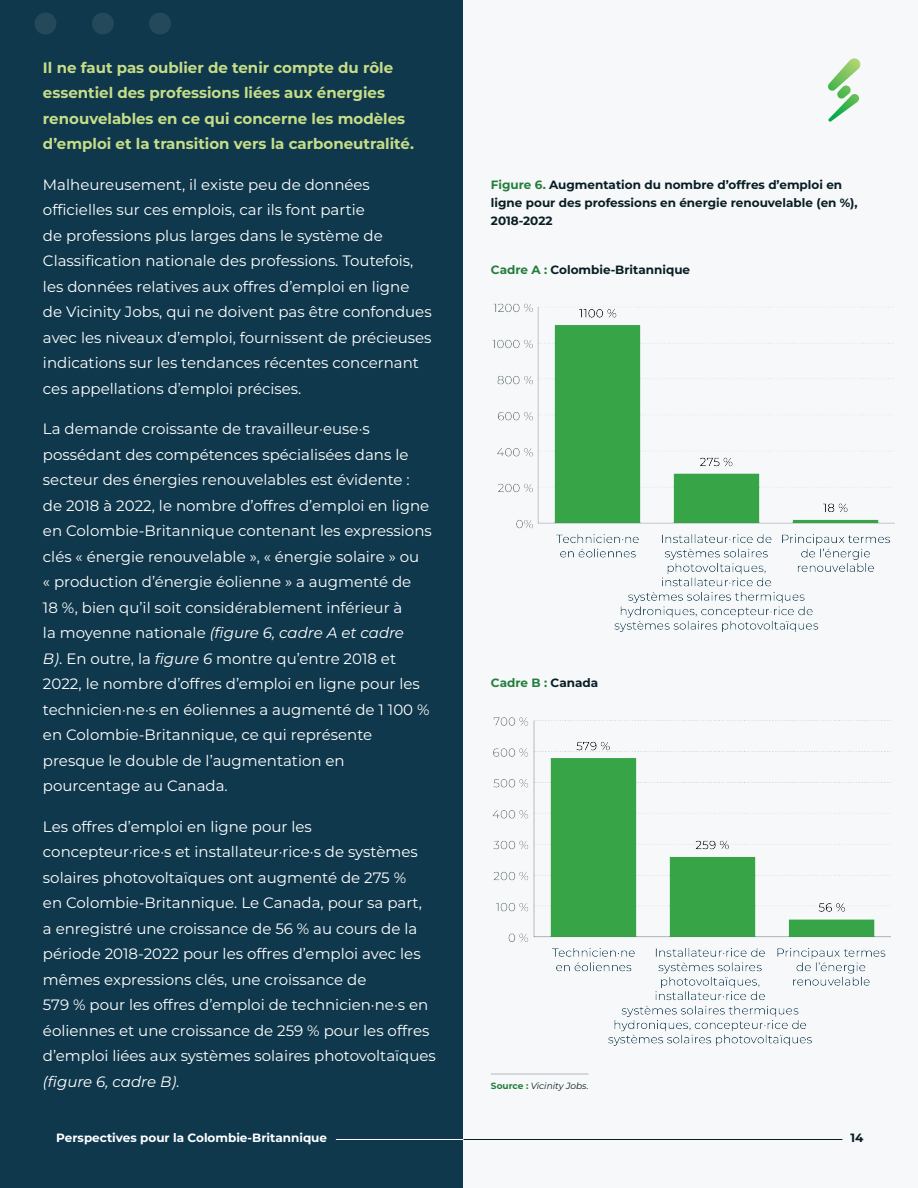
<style>
.page{position:relative;width:918px;height:1188px;background:#0f384c}
.page>*{position:absolute;margin:0;border:0;box-sizing:border-box;transform-origin:0 0}
.Body_Copy__Space_Before{font:15px/25.5px "Montserrat";color:#fff}
.Body_Copy__Space_Before-2{font:700 15px/25.5px "Montserrat";color:#c6dd88}
.Title__Dark{font:700 12px/18px "Montserrat";color:#081e25}
.t1{font:700 12px "Montserrat";color:#fff}
.Title__Dark-2{font:700 12px "Montserrat";color:#247e3d}
.Running_Header_Page_Number{font:700 12px "Montserrat";color:#081e25}
.Source_Note__Dark{font:italic 9px "Montserrat";color:#081e25}
.s1{font-style:italic}
.s2{color:#247e3d}
.s3{color:#081e25}
.s4{font-weight:700;font-style:normal;color:#247e3d}
</style>
<div class="page">
<hr style="left:336px;top:1139px;width:506px;height:1px;background:#fff">
<div style="left:464px;top:0;width:454px;height:1188px;background:#f7f8f9"></div>
<svg style="left:828px;top:58px;width:33px;height:64px"></svg>
<div style="left:35px;top:13px;width:21px;height:22px;background:#23495b;border-radius:50%"></div>
<div style="left:92px;top:13px;width:22px;height:22px;background:#23495b;border-radius:50%"></div>
<div style="left:149px;top:13px;width:22px;height:22px;background:#23495b;border-radius:50%"></div>
<hr style="left:464px;top:1139px;width:378px;height:1px;background:#081e25">
<img style="left:492px;top:303px;width:403px;height:329px">
<img style="left:491px;top:717px;width:400px;height:358px">
<p class="Body_Copy__Space_Before-2" style="left:43px;top:54px;width:372px">Il ne faut pas oublier de tenir compte du rôle essentiel des professions liées aux énergies renouvelables en ce qui concerne les modèles d’emploi et la transition vers la carboneutralité.</p>
<p class="Body_Copy__Space_Before" style="left:43px;top:171px;width:390px">Malheureusement, il existe peu de données officielles sur ces emplois, car ils font partie<br>de professions plus larges dans le système de Classification nationale des professions. Toutefois, les données relatives aux offres d’emploi en ligne de Vicinity Jobs, qui ne doivent pas être confondues avec les niveaux d’emploi, fournissent de précieuses indications sur les tendances récentes concernant ces appellations d’emploi précises.</p>
<p class="Body_Copy__Space_Before" style="left:43px;top:416px;width:390px">La demande croissante de travailleur·euse·s possédant des compétences spécialisées dans le secteur des énergies renouvelables est évidente : de 2018 à 2022, le nombre d’offres d’emploi en ligne en Colombie-Britannique contenant les expressions clés « énergie renouvelable », « énergie solaire » ou<br>« production d’énergie éolienne » a augmenté de<br>18 %, bien qu’il soit considérablement inférieur à<br>la moyenne nationale <span class="s1">(figure 6, cadre A et cadre<br>B)</span>. En outre, la <span class="s1">figure 6</span> montre qu’entre 2018 et 2022, le nombre d’offres d’emploi en ligne pour les technicien·ne·s en éoliennes a augmenté de 1 100 % en Colombie-Britannique, ce qui représente presque le double de l’augmentation en pourcentage au Canada.</p>
<p class="Body_Copy__Space_Before" style="left:43px;top:813px;width:394px">Les offres d’emploi en ligne pour les concepteur·rice·s et installateur·rice·s de systèmes solaires photovoltaïques ont augmenté de 275 %<br>en Colombie-Britannique. Le Canada, pour sa part,<br>a enregistré une croissance de 56 % au cours de la période 2018-2022 pour les offres d’emploi avec les mêmes expressions clés, une croissance de<br>579 % pour les offres d’emploi de technicien·ne·s en éoliennes et une croissance de 259 % pour les offres d’emploi liées aux systèmes solaires photovoltaïques <span class="s1">(figure 6, cadre B)</span>.</p>
<p class="t1" style="left:56px;top:1130px;width:272px">Perspectives pour la Colombie-Britannique</p>
<p class="Title__Dark" style="left:491px;top:175px;width:368px"><span class="s2">Figure 6.</span> Augmentation du nombre d’offres d’emploi en ligne pour des professions en énergie renouvelable (en %),<br>2018-2022</p>
<p class="Title__Dark" style="left:491px;top:260px;width:201px"><span class="s2">Cadre A :</span> Colombie-Britannique</p>
<p class="Title__Dark-2" style="left:491px;top:675px;width:109px">Cadre B : <span class="s3">Canada</span></p>
<p class="Source_Note__Dark" style="left:491px;top:1080px;width:99px"><span class="s4">Source :</span> Vicinity Jobs.</p>
<p class="Running_Header_Page_Number" style="left:850px;top:1130px;width:14px">14</p>
</div>
